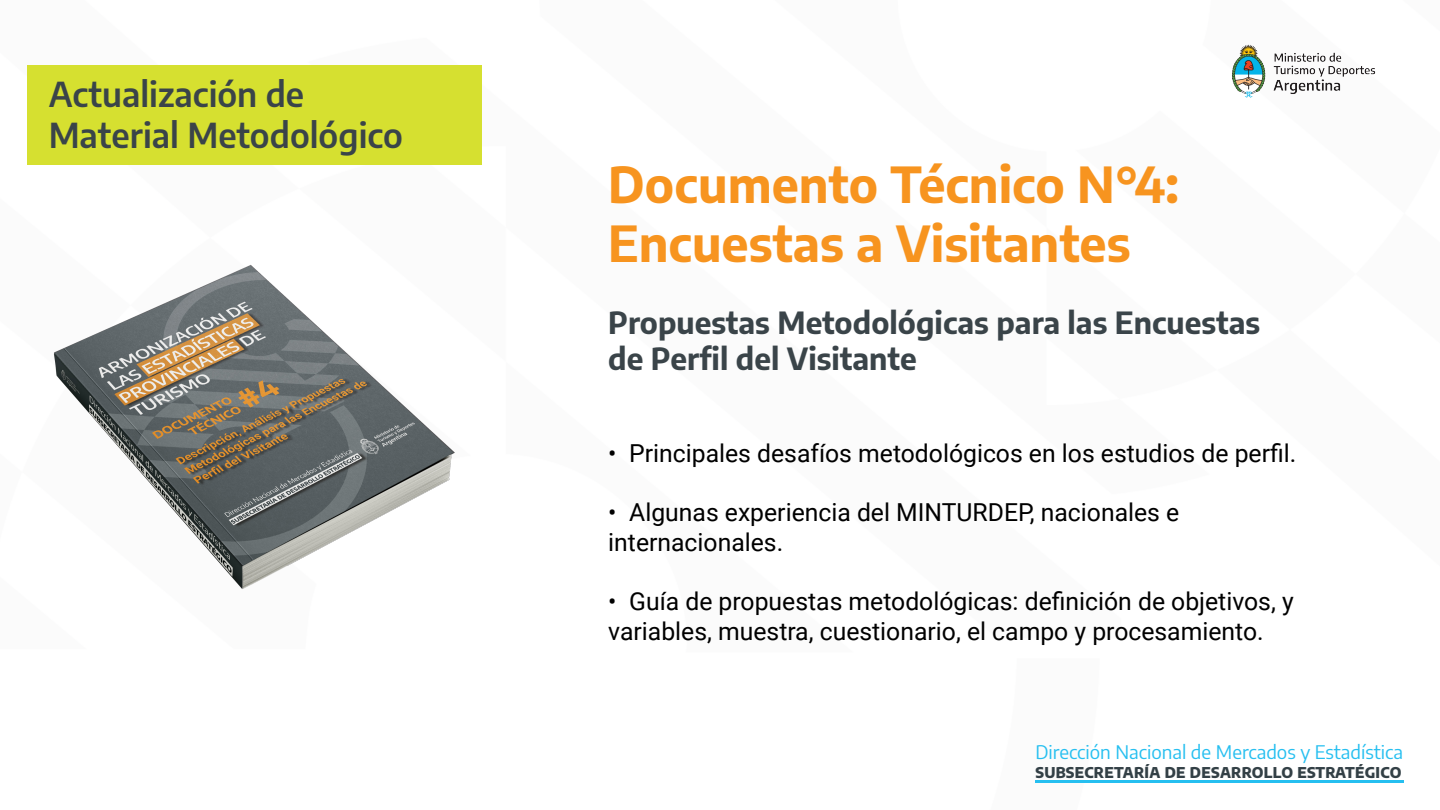
<style>
.page{position:relative;width:1440px;height:810px;background:#fff}
.page>*{position:absolute;margin:0;border:0;box-sizing:border-box;transform-origin:0 0}
.t1{font:700 48.75px "Encode Sans";color:#f7941f}
.t2{font:600 33.75px "Encode Sans";color:#3a4449}
.t3{font:700 30px/36px "Encode Sans";color:#3a4449}
.t4{font:24.75px/29.7px "Roboto";color:#000}
.t5{font:18.75px "Encode Sans";color:#26bff0}
.t6{font:800 14.62px "Encode Sans";letter-spacing:.02em;color:#334046}
</style>
<div class="page">
<img style="left:1232px;top:44px;width:144px;height:54px">
<img style="left:27px;top:163px;width:455px;height:426px">
<div style="left:27px;top:65px;width:454px;height:99px;background:#d6e030"></div>
<hr style="left:1035px;top:781px;width:369px;height:2px;background:#26bff0">
<p class="t2" style="left:49px;top:70px;width:257px">Actualización de</p>
<p class="t2" style="left:49px;top:110px;width:356px">Material Metodológico</p>
<p class="t1" style="left:608px;top:149px;width:572px">Documento Técnico N°4:</p>
<p class="t1" style="left:608px;top:207px;width:524px">Encuestas a Visitantes</p>
<p class="t3" style="left:608px;top:303px;width:653px">Propuestas Metodológicas para las Encuestas de Perfil del Visitante</p>
<p class="t4" style="left:608px;top:437px;width:690px">• Principales desafíos metodológicos en los estudios de perfil.</p>
<p class="t4" style="left:608px;top:497px;width:573px">• Algunas experiencia del MINTURDEP, nacionales e internacionales.</p>
<p class="t4" style="left:608px;top:586px;width:687px">• Guía de propuestas metodológicas: definición de objetivos, y variables, muestra, cuestionario, el campo y procesamiento.</p>
<p class="t5" style="left:1035px;top:739px;width:369px">Dirección Nacional de Mercados y Estadística</p>
<p class="t6" style="left:1035px;top:762px;width:368px">SUBSECRETARÍA DE DESARROLLO ESTRATÉGICO</p>
</div>
